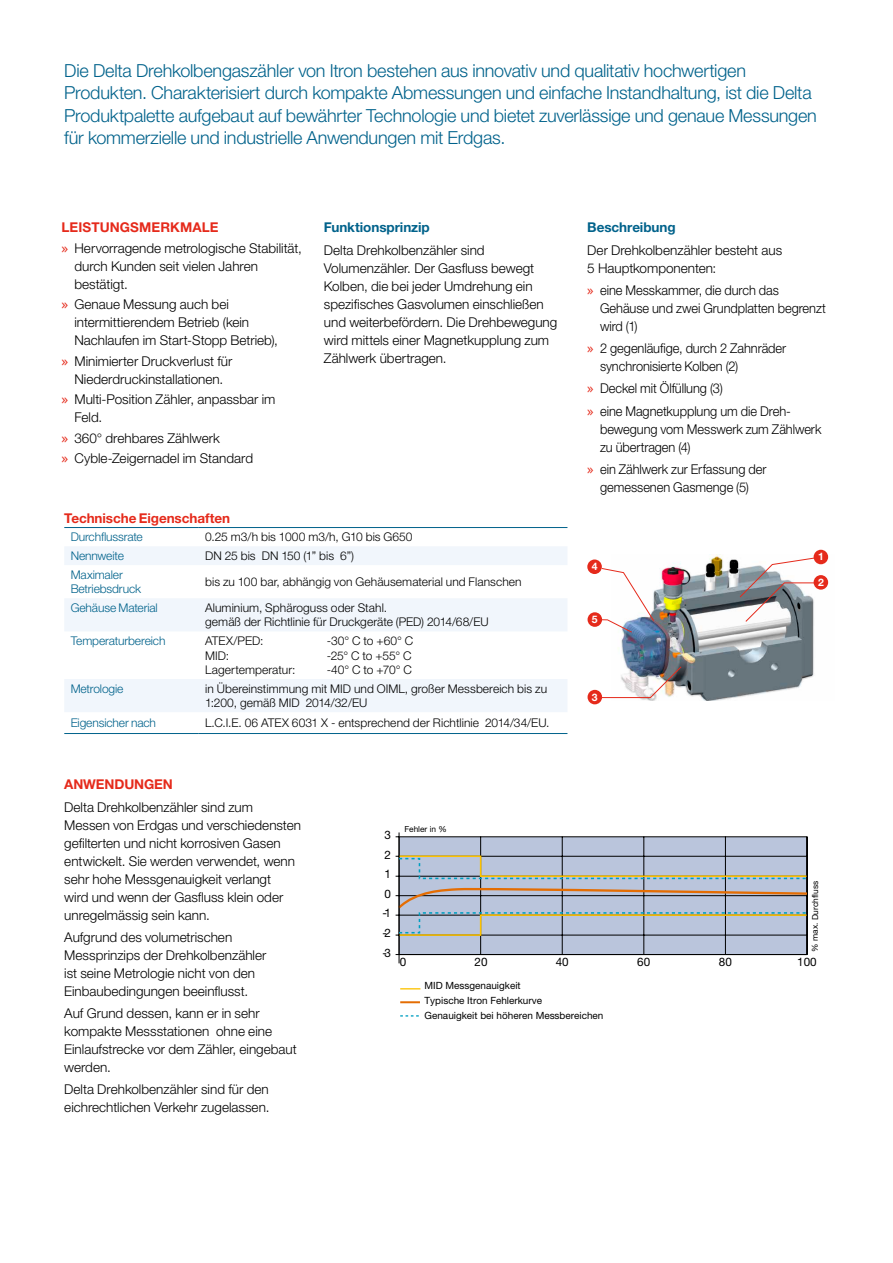
<style>
.page{position:relative;width:893px;height:1263px;background:#fff}
.page>*{position:absolute;margin:0;border:0;box-sizing:border-box;transform-origin:0 0}
.Introduction_Copy{font:300 18px/22.5px "Helvetica Neue LT Std";letter-spacing:-.01em;color:#00628b}
.Body_Copy_9_12{font:300 13.5px/18px "Helvetica Neue LT Std";color:#000}
.Body_Copy_9_12-2{font:300 13.5px/18px "Helvetica Neue LT Std";color:#000;scale:.95 1}
.t1{font:700 13.5px "Helvetica Neue LT Std";letter-spacing:-.005em;color:#00628b}
.Table_Title{font:700 13.5px "Helvetica Neue LT Std";letter-spacing:-.005em;color:#e52a1b}
.Subhead_9_12_485{font:700 13.5px "Helvetica Neue LT Std";letter-spacing:.005em;color:#e52a1b}
.Section_Title{font:700 13.5px "Helvetica Neue LT Std";letter-spacing:-.01em;color:#e52a1b}
.Table_Body{font:300 12px "Helvetica Neue LT Std";letter-spacing:.005em;color:#000}
.Table_1_Header{font:300 12px/14.4px "Helvetica Neue LT Std";letter-spacing:-.01em;color:#00628b}
.t2{font:11.7px "Helvetica Neue";color:#000}
.t3{font:700 10.35px "Helvetica Neue LT Std";color:#fff}
.t4{font:9.9px/15px "Helvetica Neue";color:#000}
.t5{font:8.4px "Helvetica Neue";letter-spacing:-.005em;color:#000}
.s1{font-family:"Lucida Grande";font-weight:400;color:#e52a1b}
</style>
<div class="page">
<img style="left:611px;top:555px;width:218px;height:145px">
<svg style="left:395px;top:836px;width:412px;height:119px;background:#aeb8cd"></svg>
<hr style="left:399px;top:832px;width:1px;height:131px;background:#000">
<svg style="left:396px;top:855px;width:412px;height:82px;background:#b2b8c1"></svg>
<svg style="left:400px;top:988px;width:20px;height:1px"></svg>
<hr style="left:400px;top:1001px;width:20px;height:2px;background:#e46d03">
<svg style="left:400px;top:1015px;width:19px;height:1px"></svg>
<img style="left:593px;top:556px;width:229px;height:142px">
<div style="left:814px;top:550px;width:14px;height:14px;background:#e52a1b;border-radius:50%"></div>
<div style="left:814px;top:575px;width:14px;height:15px;background:#e52a1b;border-radius:50%"></div>
<div style="left:588px;top:690px;width:14px;height:14px;background:#e52a1b;border-radius:50%"></div>
<div style="left:587px;top:559px;width:15px;height:15px;background:#e52a1b;border-radius:50%"></div>
<div style="left:588px;top:612px;width:14px;height:15px;background:#e52a1b;border-radius:50%"></div>
<svg style="left:64px;top:547px;width:503px;height:165px;fill:#f1f6fc"></svg>
<hr style="left:64px;top:527px;width:135px;height:1px;background:#00628b">
<hr style="left:199px;top:527px;width:368px;height:1px;background:#00628b">
<hr style="left:64px;top:733px;width:135px;height:1px;background:#00628b">
<hr style="left:199px;top:733px;width:368px;height:1px;background:#00628b">
<p class="Introduction_Copy" style="left:64px;top:59px;width:754px">Die Delta Drehkolbengaszähler von Itron bestehen aus innovativ und qualitativ hochwertigen Produkten. Charakterisiert durch kompakte Abmessungen und einfache Instandhaltung, ist die Delta Produktpalette aufgebaut auf bewährter Technologie und bietet zuverlässige und genaue Messungen für kommerzielle und industrielle Anwendungen mit Erdgas.</p>
<p class="Subhead_9_12_485" style="left:62px;top:219px;width:158px">LEISTUNGSMERKMALE</p>
<p class="Body_Copy_9_12" style="left:74px;top:239px;width:229px;text-indent:-13px"><span class="s1">»</span> Hervorragende metrologische Stabilität, durch Kunden seit vielen Jahren bestätigt.</p>
<p class="Body_Copy_9_12" style="left:74px;top:295px;width:205px;text-indent:-13px"><span class="s1">»</span> Genaue Messung auch bei intermittierendem Betrieb (kein<br>Nachlaufen im Start-Stopp Betrieb),</p>
<p class="Body_Copy_9_12" style="left:62px;top:352px;width:172px;text-align:center"><span class="s1">»</span> Minimierter Druckverlust für<br>Niederdruckinstallationen.</p>
<p class="Body_Copy_9_12" style="left:74px;top:390px;width:202px;text-indent:-13px"><span class="s1">»</span> Multi-Position Zähler, anpassbar im<br>Feld.</p>
<p class="Body_Copy_9_12" style="left:62px;top:429px;width:160px"><span class="s1">»</span> 360° drehbares Zählwerk</p>
<p class="Body_Copy_9_12" style="left:62px;top:449px;width:193px"><span class="s1">»</span> Cyble-Zeigernadel im Standard</p>
<p class="t1" style="left:324px;top:219px;width:107px">Funktionsprinzip</p>
<p class="Body_Copy_9_12" style="left:324px;top:240px;width:235px">Delta Drehkolbenzähler sind Volumenzähler. Der Gasfluss bewegt Kolben, die bei jeder Umdrehung ein spezifisches Gasvolumen einschließen und weiterbefördern. Die Drehbewegung wird mittels einer Magnetkupplung zum Zählwerk übertragen.</p>
<p class="Table_Title" style="left:64px;top:510px;width:167px">Technische Eigenschaften</p>
<p class="Table_1_Header" style="left:71px;top:529px;width:74px">Durchflussrate</p>
<p class="Table_Body" style="left:205px;top:530px;width:209px">0.25 m3/h bis 1000 m3/h, G10 bis G650</p>
<p class="Table_1_Header" style="left:71px;top:548px;width:55px">Nennweite</p>
<p class="Table_Body" style="left:205px;top:548px;width:150px">DN 25 bis DN 150 (1” bis 6”)</p>
<p class="Table_1_Header" style="left:71px;top:567px;width:72px">Maximaler<br>Betriebsdruck</p>
<p class="Table_Body" style="left:205px;top:574px;width:318px">bis zu 100 bar, abhängig von Gehäusematerial und Flanschen</p>
<p class="Table_1_Header" style="left:71px;top:600px;width:89px">Gehäuse Material</p>
<p class="Table_Body" style="left:205px;top:600px;width:183px">Aluminium, Sphäroguss oder Stahl.</p>
<p class="Table_Body" style="left:205px;top:615px;width:285px">gemäß der Richtlinie für Druckgeräte (PED) 2014/68/EU</p>
<p class="Table_1_Header" style="left:71px;top:633px;width:96px">Temperaturbereich</p>
<p class="Table_Body" style="left:205px;top:633px;width:60px">ATEX/PED:</p>
<p class="Table_Body" style="left:327px;top:633px;width:88px">-30° C to +60° C</p>
<p class="Table_Body" style="left:205px;top:648px;width:26px">MID:</p>
<p class="Table_Body" style="left:327px;top:648px;width:86px">-25° C to +55° C</p>
<p class="Table_Body" style="left:205px;top:662px;width:92px">Lagertemperatur:</p>
<p class="Table_Body" style="left:327px;top:662px;width:87px">-40° C to +70° C</p>
<p class="Table_1_Header" style="left:71px;top:681px;width:54px">Metrologie</p>
<p class="Table_Body" style="left:205px;top:681px;width:343px">in Übereinstimmung mit MID und OIML, großer Messbereich bis zu</p>
<p class="Table_Body" style="left:205px;top:695px;width:164px">1:200, gemäß MID 2014/32/EU</p>
<p class="Table_1_Header" style="left:71px;top:715px;width:87px">Eigensicher nach</p>
<p class="Table_Body" style="left:205px;top:715px;width:346px">L.C.I.E. 06 ATEX 6031 X - entsprechend der Richtlinie 2014/34/EU.</p>
<p class="t1" style="left:587px;top:219px;width:90px">Beschreibung</p>
<p class="Body_Copy_9_12" style="left:587px;top:240px;width:196px">Der Drehkolbenzähler besteht aus<br>5 Hauptkomponenten:</p>
<p class="Body_Copy_9_12-2" style="left:600px;top:281px;width:239px;text-indent:-13px"><span class="s1">»</span> eine Messkammer, die durch das<br>Gehäuse und zwei Grundplatten begrenzt wird (1)</p>
<p class="Body_Copy_9_12-2" style="left:600px;top:339px;width:197px;text-indent:-13px"><span class="s1">»</span> 2 gegenläufige, durch 2 Zahnräder synchronisierte Kolben (2)</p>
<p class="Body_Copy_9_12-2" style="left:587px;top:377px;width:216px;line-height:22.2px"><span class="s1">»</span> Deckel mit Ölfüllung (3)<br><span class="s1">»</span> eine Magnetkupplung um die Dreh-</p>
<p class="Body_Copy_9_12-2" style="left:600px;top:419px;width:234px">bewegung vom Messwerk zum Zählwerk zu übertragen (4)</p>
<p class="Body_Copy_9_12-2" style="left:587px;top:460px;width:190px;text-align:center"><span class="s1">»</span> ein Zählwerk zur Erfassung der gemessenen Gasmenge (5)</p>
<p class="t3" style="left:592px;top:559px;width:7px">4</p>
<p class="t3" style="left:592px;top:613px;width:7px">5</p>
<p class="t3" style="left:592px;top:690px;width:7px">3</p>
<p class="t3" style="left:818px;top:550px;width:7px">1</p>
<p class="t3" style="left:818px;top:576px;width:7px">2</p>
<p class="Section_Title" style="left:64px;top:776px;width:110px">ANWENDUNGEN</p>
<p class="Body_Copy_9_12" style="left:64px;top:797px;width:238px">Delta Drehkolbenzähler sind zum Messen von Erdgas und verschiedensten gefilterten und nicht korrosiven Gasen entwickelt. Sie werden verwendet, wenn sehr hohe Messgenauigkeit verlangt<br>wird und wenn der Gasfluss klein oder unregelmässig sein kann.</p>
<p class="Body_Copy_9_12" style="left:64px;top:928px;width:204px">Aufgrund des volumetrischen Messprinzips der Drehkolbenzähler ist seine Metrologie nicht von den Einbaubedingungen beeinflusst.</p>
<p class="Body_Copy_9_12" style="left:64px;top:1004px;width:234px">Auf Grund dessen, kann er in sehr kompakte Messstationen ohne eine<br>Einlaufstrecke vor dem Zähler, eingebaut werden.</p>
<p class="Body_Copy_9_12" style="left:64px;top:1080px;width:207px">Delta Drehkolbenzähler sind für den eichrechtlichen Verkehr zugelassen.</p>
<p class="t2" style="left:385px;top:828px;width:8px">3</p>
<p class="t2" style="left:385px;top:847px;width:8px">2</p>
<p class="t2" style="left:385px;top:867px;width:8px">1</p>
<p class="t2" style="left:385px;top:886px;width:8px">0</p>
<p class="t2" style="left:383px;top:906px;width:10px">-1</p>
<p class="t2" style="left:383px;top:926px;width:10px">-2</p>
<p class="t2" style="left:383px;top:945px;width:10px">-3</p>
<p class="t5" style="left:404px;top:823px;width:44px">Fehler in %</p>
<p class="t5" style="left:810px;top:951px;width:72px;rotate:-90deg">% max. Durchfluss</p>
<p class="t2" style="left:556px;top:955px;width:14px">40</p>
<p class="t2" style="left:637px;top:955px;width:14px">60</p>
<p class="t2" style="left:719px;top:955px;width:14px">80</p>
<p class="t2" style="left:797px;top:955px;width:21px">100</p>
<p class="t2" style="left:400px;top:955px;width:8px">0</p>
<p class="t2" style="left:475px;top:955px;width:14px">20</p>
<p class="t4" style="left:425px;top:978px;width:180px">MID Messgenauigkeit<br>Typische Itron Fehlerkurve<br>Genauigkeit bei höheren Messbereichen</p>
</div>
